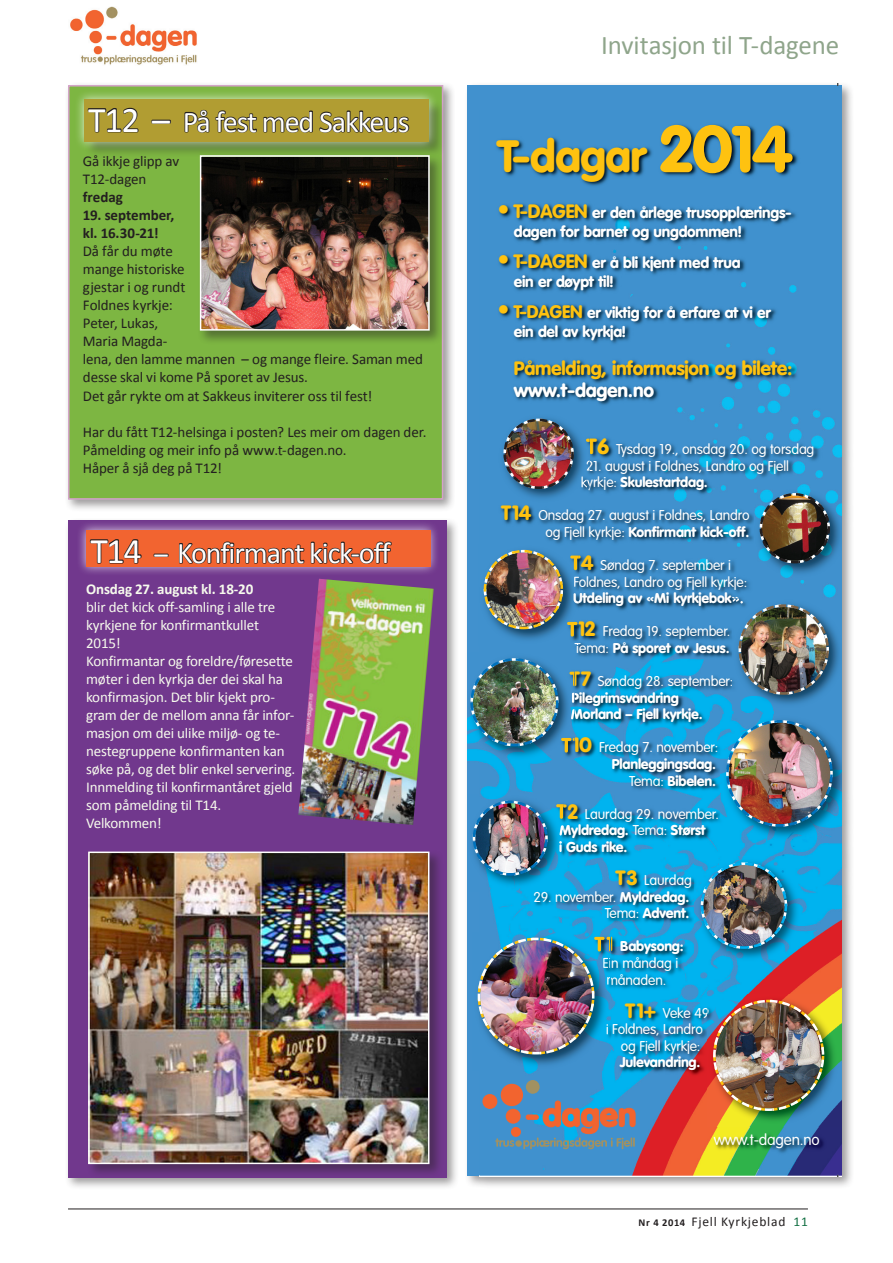
<style>
.page{position:relative;width:893px;height:1263px;background:#fff}
.page>*{position:absolute;margin:0;border:0;box-sizing:border-box;transform-origin:0 0}
.t1{font:900 44.7px "VAG Rounded";letter-spacing:-.015em;color:#fec210}
.B-tittel{font:30px "Calibri";letter-spacing:-.035em;color:#fff}
.t2{font:27px "Calibri";letter-spacing:-.01em;color:#8fa58b}
.t3{font:900 19.2px/21.6px "VAG Rounded";letter-spacing:-.015em;color:#fec210}
.t4{font:900 15.3px/19.2px "VAG Rounded";letter-spacing:-.015em;color:#fff}
.t5{font:300 15.3px "VAG Rounded";letter-spacing:-.01em;color:#fff}
.T-dag_tekst{font:15px/18px "Calibri";letter-spacing:-.01em;color:#f7fbed}
.T-dag_tekst-2{font:15px/18px "Calibri";letter-spacing:-.01em;color:#231f20}
.T-dag_tekst-3{font:700 15px/18px "Calibri";letter-spacing:-.005em;color:#231f20}
.t6{font:300 14.1px/16.6px "VAG Rounded";letter-spacing:-.01em;color:#fff}
.t7{font:900 14.1px/16.6px "VAG Rounded";letter-spacing:-.015em;color:#fff}
.t8{font:13.5px "Calibri";letter-spacing:.055em;color:#231f20}
.s1{font-size:36px}
.s2{font-weight:700}
.s3{font-size:27px}
.s4{font-size:64.95px}
.s5{font-size:24.15px;color:#fec210}
.s6{font-size:19.2px;color:#fec210}
.s7{font-size:17.85px;color:#fec210}
.s8{color:#fff}
.s9{font-weight:900;font-size:21.6px;color:#fec210}
.s10{font-weight:900}
.s11{font-weight:900;font-size:20.4px;color:#fec210}
.s12{font-size:20.4px;color:#fec210}
.s13{font-weight:300}
.s14{font-weight:700;font-size:10.5px}
.s15{color:#137044}
</style>
<div class="page">
<div style="left:64px;top:517px;width:395px;height:674px;background:#231f20;opacity:.45"></div>
<div style="left:68px;top:521px;width:378px;height:657px;background:#71388d"></div>
<div style="left:76px;top:520px;width:364px;height:56px;background:#fff;opacity:.75"></div>
<div style="left:86px;top:530px;width:345px;height:37px;background:#f26430"></div>
<svg style="left:89px;top:539px;width:53px;height:25px"></svg>
<svg style="left:153px;top:553px;width:16px;height:4px"></svg>
<svg style="left:179px;top:541px;width:213px;height:23px"></svg>
<div style="left:64px;top:81px;width:392px;height:431px;background:#231f20;opacity:.45"></div>
<div style="left:68px;top:85px;width:375px;height:415px;background:#7db642;border:2px solid #d3a3c7"></div>
<div style="left:84px;top:99px;width:361px;height:59px;background:#231f20;opacity:.4"></div>
<div style="left:74px;top:89px;width:364px;height:62px;background:#fff;opacity:.75"></div>
<div style="left:84px;top:99px;width:344px;height:42px;background:#b19d32"></div>
<svg style="left:87px;top:107px;width:52px;height:26px"></svg>
<svg style="left:151px;top:119px;width:20px;height:5px"></svg>
<svg style="left:184px;top:109px;width:226px;height:24px"></svg>
<div style="left:464px;top:81px;width:391px;height:1108px;background:#231f20;opacity:.45"></div>
<div style="left:468px;top:85px;width:374px;height:1091px;background:#4191ce"></div>
<img style="left:479px;top:124px;width:363px;height:1053px">
<img style="left:468px;top:362px;width:374px;height:814px">
<div style="left:86px;top:849px;width:357px;height:329px;background:#231f20;opacity:.45"></div>
<img style="left:91px;top:854px;width:335px;height:307px">
<div style="left:88px;top:851px;width:341px;height:313px;border:2px solid #fff"></div>
<div style="left:198px;top:153px;width:246px;height:192px;background:#231f20;opacity:.45"></div>
<img style="left:203px;top:158px;width:224px;height:170px">
<div style="left:200px;top:155px;width:230px;height:176px;border:2px solid #fff"></div>
<img style="left:298px;top:579px;width:136px;height:246px">
<hr style="left:68px;top:1208px;width:740px;height:1px;background:#231f20">
<img style="left:70px;top:7px;width:127px;height:58px">
<p class="B-tittel" style="left:88px;top:103px;width:323px"><span class="s1">T12 –</span> På fest med Sakkeus</p>
<p class="T-dag_tekst-2" style="left:83px;top:153px;width:98px">Gå ikkje glipp av<br>T12-dagen <span class="s2">fredag</span></p>
<p class="T-dag_tekst-3" style="left:83px;top:206px;width:93px">19. september, kl. 16.30-21!</p>
<p class="T-dag_tekst-2" style="left:83px;top:243px;width:104px">Då får du møte mange historiske gjestar i og rundt<br>Foldnes kyrkje:</p>
<p class="T-dag_tekst-2" style="left:83px;top:315px;width:342px">Peter, Lukas,<br>Maria Magda-<br>lena, den lamme mannen – og mange fleire. Saman med desse skal vi kome På sporet av Jesus.</p>
<p class="T-dag_tekst-2" style="left:83px;top:387px;width:291px">Det går rykte om at Sakkeus inviterer oss til fest!</p>
<p class="T-dag_tekst-2" style="left:83px;top:423px;width:345px">Har du fått T12-helsinga i posten? Les meir om dagen der.</p>
<p class="T-dag_tekst-2" style="left:83px;top:441px;width:265px">Påmelding og meir info på www.t-dagen.no.</p>
<p class="T-dag_tekst-2" style="left:83px;top:459px;width:141px">Håper å sjå deg på T12!</p>
<p class="B-tittel" style="left:90px;top:534px;width:302px"><span class="s1">T14</span> <span class="s3">–</span> Konfirmant kick-off</p>
<p class="T-dag_tekst" style="left:86px;top:580px;width:211px"><span class="s2">Onsdag 27. august kl. 18-20<br></span>blir det kick off-samling i alle tre kyrkjene for konfirmantkullet<br>2015!<br>Konfirmantar og foreldre/føresette møter i den kyrkja der dei skal ha konfirmasjon. Det blir kjekt pro&shy;gram der de mellom anna får infor&shy;masjon om dei ulike miljø- og te&shy;nestegruppene konfirmanten kan søke på, og det blir enkel servering.<br>Innmelding til konfirmantåret gjeld som påmelding til T14.<br>Velkommen!</p>
<p class="t2" style="left:601px;top:28px;width:239px">Invitasjon til T-dagene</p>
<p class="t1" style="left:497px;top:129px;width:297px">T-dagar <span class="s4">2014</span></p>
<p class="t4" style="left:514px;top:203px;width:280px;text-indent:-16px"><span class="s5">•</span> <span class="s6">T-DAGEN</span> er den årlege trusopplærings&shy;dagen for barnet og ungdommen!</p>
<p class="t4" style="left:514px;top:253px;width:228px;text-indent:-16px"><span class="s5">•</span> <span class="s6">T-DAGEN</span> er å bli kjent med trua ein er døypt til!</p>
<p class="t4" style="left:514px;top:302px;width:259px;text-indent:-16px"><span class="s5">•</span> <span class="s7">T-DAGEN</span> er viktig for å erfare at vi er ein del av kyrkja!</p>
<p class="t3" style="left:514px;top:357px;width:280px">Påmelding, informasjon og bilete: <span class="s8">www.t-dagen.no</span></p>
<p class="t6" style="left:586px;top:441px;width:229px"><span class="s9">T6</span> Tysdag 19., onsdag 20. og torsdag</p>
<p class="t6" style="left:581px;top:457px;width:210px;text-indent:5px">21. august i Foldnes, Landro og Fjell kyrkje: <span class="s10">Skulestartdag.</span></p>
<p class="t6" style="left:501px;top:507px;width:250px;text-align:right"><span class="s11">T14</span> Onsdag 27. august i Foldnes, Landro og Fjell kyrkje: <span class="s10">Konfirmant kick-off.</span></p>
<p class="t6" style="left:571px;top:557px;width:178px"><span class="s11">T4</span> Søndag 7. september i<br>Foldnes, Landro og Fjell kyrkje:<br><span class="s10">Utdeling av «Mi kyrkjebok».</span></p>
<p class="t6" style="left:567px;top:623px;width:164px;text-align:center"><span class="s11">T12</span> Fredag 19. september.<br>Tema: <span class="s10">På sporet av Jesus.</span></p>
<p class="t7" style="left:570px;top:673px;width:165px"><span class="s12">T7</span> <span class="s13">Søndag 28. september:<br></span>Pilegrimsvandring<br>Morland – Fjell kyrkje.</p>
<p class="t7" style="left:562px;top:739px;width:158px;text-align:right"><span class="s12">T10</span> <span class="s13">Fredag 7. november:<br></span>Planleggingsdag.<br><span class="s13">Tema:</span> Bibelen.</p>
<p class="t7" style="left:557px;top:805px;width:164px"><span class="s12">T2</span> <span class="s13">Laurdag 29. november.<br></span>Myldredag. <span class="s13">Tema:</span> Størst<br>i Guds rike.</p>
<p class="t6" style="left:616px;top:872px;width:78px"><span class="s11">T3</span> Laurdag</p>
<p class="t6" style="left:533px;top:888px;width:158px;text-align:right">29. november. <span class="s10">Myldredag.<br></span>Tema: <span class="s10">Advent.</span></p>
<p class="t6" style="left:595px;top:938px;width:91px;text-align:center"><span class="s11">T1</span> <span class="s10">Babysong:<br></span>Ein måndag i månaden.</p>
<p class="t6" style="left:625px;top:1004px;width:85px"><span class="s11">T1+</span> Veke 49</p>
<p class="t6" style="left:606px;top:1021px;width:99px">i Foldnes, Landro</p>
<p class="t6" style="left:621px;top:1037px;width:81px">og Fjell kyrkje:</p>
<p class="t7" style="left:620px;top:1054px;width:82px">Julevandring.</p>
<p class="t5" style="left:714px;top:1131px;width:107px">www.t-dagen.no</p>
<p class="t8" style="left:639px;top:1213px;width:171px"><span class="s14">Nr 4 2014</span> Fjell Kyrkjeblad <span class="s15">11</span></p>
</div>
